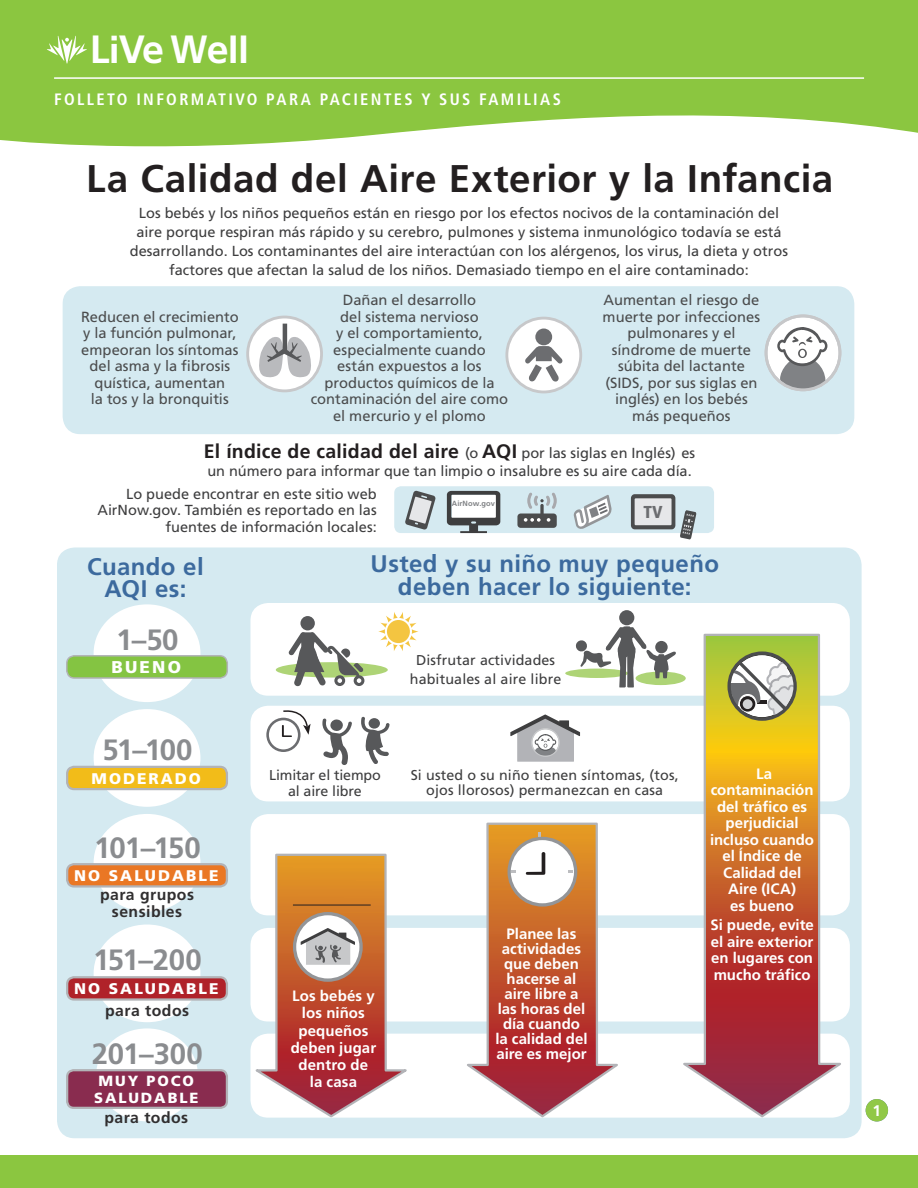
<style>
.page{position:relative;width:918px;height:1188px;background:#fff}
.page>*{position:absolute;margin:0;border:0;box-sizing:border-box;transform-origin:0 0}
.t1{font:700 39.45px "Frutiger LT Std";color:#fff}
.t2{font:700 38.55px "Frutiger LT Std";letter-spacing:.015em;color:#231f20}
.Level_1{font:700 29.4px "Frutiger LT Std";letter-spacing:-.025em;color:#8a8c8f}
.Level_1-2{font:700 24px/22.5px "Frutiger LT Std";letter-spacing:.015em;color:#3c6a9e;text-align:center}
.Main{font:700 19.5px "Frutiger LT Std";letter-spacing:.01em;color:#231f20}
.t3{font:900 condensed 17.25px "Frutiger LT Std";color:#6c6d70}
.Level_1-3{font:900 17.1px "Frutiger LT Std";letter-spacing:.13em;color:#fff}
.t4{font:700 condensed 16.5px "Frutiger LT Std";letter-spacing:.14em;color:#fff}
.Level_1-4{font:700 15.75px/16.5px "Frutiger LT Std";letter-spacing:.03em;color:#312f30;text-align:center}
.Level_1-5{font:900 15.45px "Frutiger LT Std";letter-spacing:.13em;color:#fff}
.t5{font:700 15.45px "Frutiger LT Std";color:#fff}
.Level_1-6{font:700 15px/16.5px "Frutiger LT Std";color:#fff;text-align:center}
.Level_1-7{font:14.7px/16.5px "Frutiger LT Std";color:#4b4c4d;text-align:center}
.Level_1-8{font:900 14.7px/16.2px "Frutiger LT Std";letter-spacing:.13em;color:#fff;text-align:center}
.Main-2{font:14.55px/18.8px "Frutiger LT Std";color:#3e3e3f;text-align:center}
.t6{font:14.25px/19px "Frutiger LT Std";letter-spacing:.01em;color:#3e3e3f;text-align:center}
.t7{font:14.25px/16.2px "Frutiger LT Std";letter-spacing:-.01em;color:#3e3e3f;text-align:center}
.Main-3{font:700 7.5px "Frutiger LT Std";letter-spacing:.015em;color:#808285}
.s1{font-size:37.05px}
.s2{font-size:36.6px}
.s3{font-weight:400;font-size:14.55px;color:#3e3e3f}
</style>
<div class="page">
<div style="left:0;top:1155px;width:918px;height:33px;background:#8bc640"></div>
<div style="left:866px;top:1099px;width:22px;height:22px;background:#91c847;border-radius:50%"></div>
<svg style="left:0;top:0;width:918px;height:147px;background:#98cc55"></svg>
<svg style="left:47px;top:36px;width:40px;height:28px"></svg>
<hr style="left:54px;top:77px;width:810px;height:2px;background:#fff">
<div style="left:63px;top:286px;width:791px;height:148px;background:#d5eaf1;border-radius:18px"></div>
<svg style="left:248px;top:317px;width:74px;height:74px"></svg>
<div style="left:246px;top:316px;width:77px;height:76px;border:3px solid #c7c8ca;border-radius:50%"></div>
<svg style="left:258px;top:324px;width:55px;height:54px;background:#ccccce"></svg>
<svg style="left:766px;top:316px;width:74px;height:74px"></svg>
<svg style="left:777px;top:327px;width:50px;height:63px;background:#bfc0c2"></svg>
<div style="left:765px;top:315px;width:76px;height:76px;border:3px solid #c7c8ca;border-radius:50%"></div>
<div style="left:507px;top:318px;width:74px;height:74px;background:#fff;border-radius:50%"></div>
<div style="left:505px;top:317px;width:77px;height:76px;border:3px solid #c7c8ca;border-radius:50%"></div>
<div style="left:535px;top:329px;width:17px;height:16px;background:#6c6d70;border-radius:50%"></div>
<svg style="left:525px;top:346px;width:38px;height:36px"></svg>
<div style="left:394px;top:486px;width:320px;height:47px;background:#d5eaf1;border-radius:7px"></div>
<svg style="left:517px;top:492px;width:40px;height:36px"></svg>
<div style="left:631px;top:494px;width:44px;height:35px;background:linear-gradient(to right,#4b4c4d,#4b4c4d);border-radius:4px"></div>
<div style="left:635px;top:498px;width:37px;height:27px;background:#e6e7e9"></div>
<svg style="left:680px;top:510px;width:16px;height:30px"></svg>
<svg style="left:405px;top:490px;width:31px;height:40px"></svg>
<svg style="left:447px;top:491px;width:53px;height:42px;background:#acafb0"></svg>
<svg style="left:573px;top:495px;width:39px;height:34px"></svg>
<div style="left:57px;top:548px;width:805px;height:590px;background:#d5eaf1;border-radius:18px"></div>
<div style="left:250px;top:1034px;width:600px;height:84px;background:#fff;border-radius:18px"></div>
<div style="left:250px;top:928px;width:600px;height:94px;background:#fff;border-radius:18px"></div>
<div style="left:250px;top:814px;width:600px;height:101px;background:#fff;border-radius:18px"></div>
<div style="left:250px;top:706px;width:600px;height:95px;background:#fff;border-radius:18px"></div>
<div style="left:94px;top:604px;width:106px;height:98px;background:#fff;border-radius:50%"></div>
<div style="left:67px;top:656px;width:160px;height:22px;background:#84c442;border-radius:8px"></div>
<div style="left:66px;top:655px;width:162px;height:24px;border:2px solid #b2b3b7;border-radius:8px"></div>
<div style="left:94px;top:709px;width:106px;height:98px;background:#fff;border-radius:50%"></div>
<div style="left:67px;top:767px;width:160px;height:22px;background:#f2bc19;border-radius:7px"></div>
<div style="left:66px;top:766px;width:162px;height:24px;border:2px solid #b2b3b7;border-radius:7px"></div>
<div style="left:94px;top:925px;width:106px;height:97px;background:#fff;border-radius:50%"></div>
<div style="left:67px;top:977px;width:160px;height:23px;background:#b02229;border-radius:7px"></div>
<div style="left:66px;top:976px;width:162px;height:25px;border:2px solid #b2b3b7;border-radius:7px"></div>
<div style="left:96px;top:1028px;width:102px;height:93px;background:#fff;border-radius:50%"></div>
<div style="left:67px;top:1070px;width:160px;height:38px;background:#892c4f;border-radius:7px"></div>
<div style="left:66px;top:1069px;width:162px;height:40px;border:2px solid #b2b3b7;border-radius:7px"></div>
<div style="left:250px;top:603px;width:600px;height:93px;background:#fff;border-radius:18px"></div>
<svg style="left:378px;top:612px;width:41px;height:39px"></svg>
<div style="left:276px;top:662px;width:112px;height:16px;background:#aed476;border-radius:50%"></div>
<div style="left:300px;top:616px;width:15px;height:14px;background:#57585a;border-radius:50%"></div>
<svg style="left:288px;top:632px;width:76px;height:55px"></svg>
<svg style="left:565px;top:669px;width:63px;height:9px"></svg>
<div style="left:636px;top:672px;width:50px;height:13px;background:#aed476;border-radius:50%"></div>
<div style="left:619px;top:610px;width:15px;height:15px;background:#57585a;border-radius:50%"></div>
<svg style="left:575px;top:626px;width:101px;height:61px"></svg>
<div style="left:94px;top:814px;width:106px;height:98px;background:#fff;border-radius:50%"></div>
<div style="left:67px;top:864px;width:160px;height:22px;background:#ea7724;border-radius:7px"></div>
<div style="left:66px;top:863px;width:162px;height:25px;border:2px solid #b2b3b7;border-radius:7px"></div>
<svg style="left:361px;top:717px;width:29px;height:47px"></svg>
<svg style="left:322px;top:718px;width:30px;height:47px"></svg>
<svg style="left:266px;top:710px;width:45px;height:42px"></svg>
<svg style="left:250px;top:853px;width:164px;height:265px"></svg>
<svg style="left:461px;top:822px;width:163px;height:296px"></svg>
<svg style="left:468px;top:824px;width:149px;height:292px"></svg>
<svg style="left:677px;top:633px;width:170px;height:485px"></svg>
<div style="left:727px;top:651px;width:70px;height:70px;border:3px solid #4b4c4d;border-radius:50%"></div>
<svg style="left:728px;top:658px;width:70px;height:61px"></svg>
<svg style="left:257px;top:855px;width:149px;height:261px"></svg>
<hr style="left:293px;top:905px;width:78px;height:1px;background:#231f20">
<svg style="left:510px;top:715px;width:70px;height:47px"></svg>
<div style="left:531px;top:728px;width:29px;height:29px;border:1px solid #c7c8ca;border-radius:50%"></div>
<h1 class="t1" style="left:90px;top:27px;width:161px">L<span class="s1">i</span>Ve We<span class="s2">ll</span></h1>
<p class="t4" style="left:54px;top:90px;width:509px">FOLLETO INFORMATIVO PARA PACIENTES Y SUS FAMILIAS</p>
<p class="t2" style="left:86px;top:156px;width:749px">La Calidad del Aire Exterior y la Infancia</p>
<p class="Main-2" style="left:130px;top:204px;width:660px">Los bebés y los niños pequeños están en riesgo por los efectos nocivos de la contaminación del aire porque respiran más rápido y su cerebro, pulmones y sistema inmunológico todavía se está desarrollando. Los contaminantes del aire interactúan con los alérgenos, los virus, la dieta y otros factores que afectan la salud de los niños. Demasiado tiempo en el aire contaminado:</p>
<p class="Level_1-7" style="left:603px;top:292px;width:159px">Aumentan el riesgo de muerte por infecciones pulmonares y el síndrome de muerte súbita del lactante (SIDS, por sus siglas en inglés) en los bebés más pequeños</p>
<p class="Level_1-7" style="left:311px;top:292px;width:199px">Dañan el desarrollo<br>del sistema nervioso<br>y el comportamiento, especialmente cuando<br>están expuestos a los productos químicos de la contaminación del aire como el mercurio y el plomo</p>
<p class="Main" style="left:204px;top:439px;width:493px">El índice de calidad del aire <span class="s3">(o</span> AQI <span class="s3">por las siglas en Inglés) es</span></p>
<p class="Main-2" style="left:207px;top:461px;width:486px">un número para informar que tan limpio o insalubre es su aire cada día.</p>
<p class="Main-2" style="left:98px;top:485px;width:281px;line-height:16.5px;text-align:right">Lo puede encontrar en este sitio web<br>AirNow.gov. También es reportado en las fuentes de información locales:</p>
<p class="Level_1-7" style="left:81px;top:309px;width:159px">Reducen el crecimiento y la función pulmonar, empeoran los síntomas del asma y la fibrosis quística, aumentan<br>la tos y la bronquitis</p>
<p class="Main-3" style="left:452px;top:499px;width:45px">AirNow.gov</p>
<p class="t3" style="left:644px;top:502px;width:21px">TV</p>
<p class="Level_1-2" style="left:87px;top:555px;width:118px">Cuando el<br>AQI es:</p>
<p class="Level_1-2" style="left:371px;top:553px;width:350px">Usted y su niño muy pequeño deben hacer lo siguiente:</p>
<p class="Level_1" style="left:116px;top:622px;width:64px">1–50</p>
<p class="Level_1-3" style="left:112px;top:657px;width:71px">BUENO</p>
<p class="Level_1" style="left:102px;top:733px;width:92px">51–100</p>
<p class="Level_1-5" style="left:92px;top:769px;width:111px">MODERADO</p>
<p class="Level_1" style="left:94px;top:830px;width:108px">101–150</p>
<p class="Level_1-4" style="left:100px;top:887px;width:96px">para grupos sensibles</p>
<p class="Level_1-5" style="left:74px;top:866px;width:146px">NO SALUDABLE</p>
<p class="Level_1" style="left:93px;top:942px;width:110px">151–200</p>
<p class="Level_1-5" style="left:74px;top:979px;width:146px">NO SALUDABLE</p>
<p class="Level_1-4" style="left:105px;top:1002px;width:85px">para todos</p>
<p class="Level_1" style="left:92px;top:1037px;width:113px">201–300</p>
<p class="Level_1-8" style="left:94px;top:1073px;width:106px">MUY POCO<br>SALUDABLE</p>
<p class="Level_1-4" style="left:104px;top:1110px;width:85px">para todos</p>
<p class="t6" style="left:410px;top:651px;width:153px">Disfrutar actividades habituales al aire libre</p>
<p class="t7" style="left:269px;top:767px;width:113px">Limitar el tiempo al aire libre</p>
<p class="t6" style="left:411px;top:768px;width:269px;line-height:15px">Si usted o su niño tienen síntomas, (tos, ojos llorosos) permanezcan en casa</p>
<p class="Level_1-6" style="left:291px;top:987px;width:87px;line-height:17.2px">Los bebés y los niños pequeños deben jugar dentro de la casa</p>
<p class="Level_1-6" style="left:496px;top:926px;width:93px;line-height:15px">Planee las actividades que deben hacerse al aire libre a las horas del día cuando la calidad del aire es mejor</p>
<p class="Level_1-6" style="left:710px;top:766px;width:106px">La contaminación del tráfico es perjudicial incluso cuando el Índice de<br>Calidad del<br>Aire (ICA)<br>es bueno</p>
<p class="Level_1-6" style="left:710px;top:917px;width:105px;text-align:justify">Si puede, evite el aire exterior en lugares con mucho tráfico</p>
<p class="t5" style="left:873px;top:1101px;width:10px">1</p>
</div>
